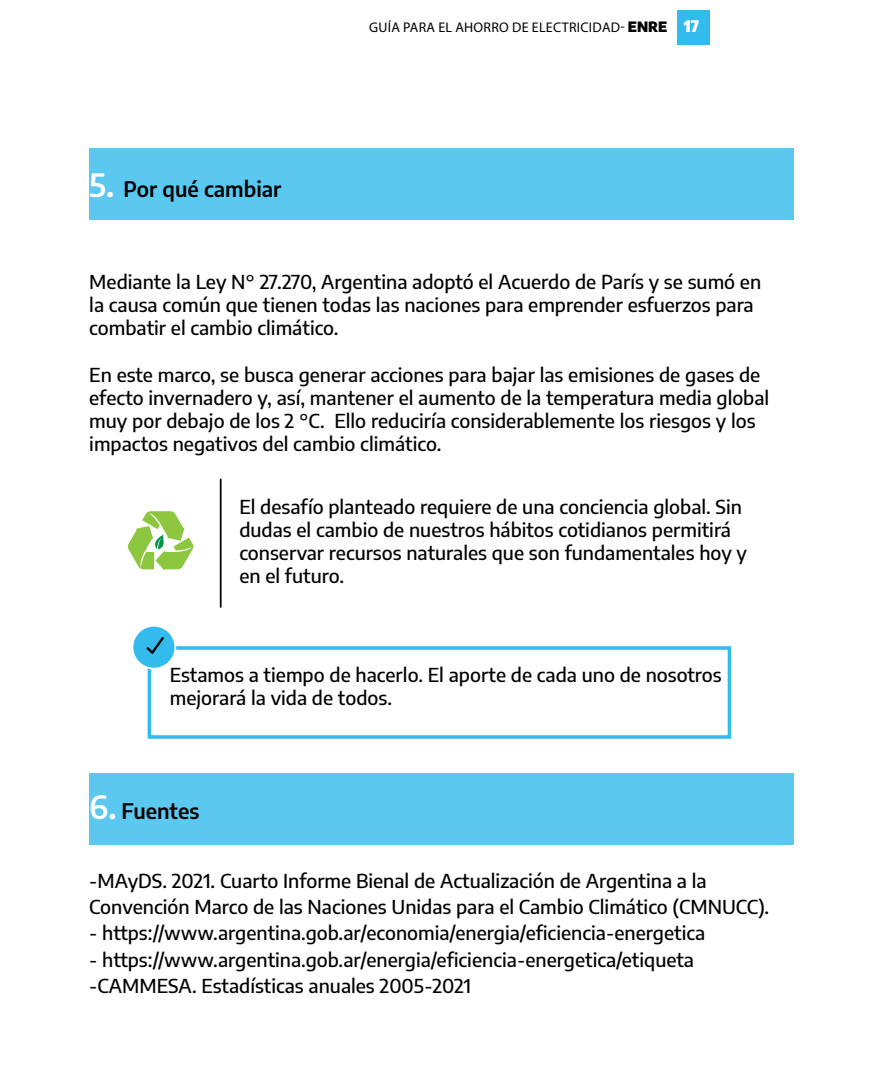
<style>
.page{position:relative;width:883px;height:1077px;background:#fff}
.page>*{position:absolute;margin:0;border:0;box-sizing:border-box;transform-origin:0 0}
.t1{font:600 21px "Encode Sans";color:#000}
.t2{font:500 19.25px/23.1px "Encode Sans";color:#000}
.t3{font:14px "Myriad Pro";letter-spacing:.02em;color:#000}
.s1{font-size:31.5px;color:#fff}
.s2{font-family:"Encode Sans";font-weight:900}
.s3{font-family:"Encode Sans";font-weight:900;font-size:15.75px;color:#fff}
</style>
<div class="page">
<div style="left:677px;top:11px;width:33px;height:34px;background:#32bbed"></div>
<div style="left:89px;top:149px;width:705px;height:71px;background:#5bc8f0"></div>
<div style="left:89px;top:773px;width:705px;height:71px;background:#5bc8f0"></div>
<svg style="left:128px;top:511px;width:65px;height:59px"></svg>
<hr style="left:220px;top:479px;width:2px;height:128px;background:#000">
<div style="left:148px;top:646px;width:583px;height:92px;border:4px solid #32bbed"></div>
<div style="left:132px;top:625px;width:43px;height:43px;background:#32bbed;border-radius:50%"></div>
<div style="left:132px;top:625px;width:44px;height:44px;border:2px solid #fff;border-radius:50%"></div>
<svg style="left:146px;top:637px;width:18px;height:17px"></svg>
<p class="t1" style="left:89px;top:174px;width:194px"><span class="s1">5.</span> Por qué cambiar</p>
<p class="t3" style="left:369px;top:19px;width:332px">GUÍA PARA EL AHORRO DE ELECTRICIDAD- <span class="s2">ENRE</span> <span class="s3">17</span></p>
<p class="t2" style="left:89px;top:269px;width:673px">Mediante la Ley N° 27.270, Argentina adoptó el Acuerdo de París y se sumó en la causa común que tienen todas las naciones para emprender esfuerzos para combatir el cambio climático.</p>
<p class="t2" style="left:89px;top:362px;width:682px">En este marco, se busca generar acciones para bajar las emisiones de gases de efecto invernadero y, así, mantener el aumento de la temperatura media global muy por debajo de los 2 °C. Ello reduciría considerablemente los riesgos y los impactos negativos del cambio climático.</p>
<p class="t2" style="left:239px;top:494px;width:509px">El desafío planteado requiere de una conciencia global. Sin dudas el cambio de nuestros hábitos cotidianos permitirá conservar recursos naturales que son fundamentales hoy y en el futuro.</p>
<p class="t2" style="left:170px;top:662px;width:553px">Estamos a tiempo de hacerlo. El aporte de cada uno de nosotros mejorará la vida de todos.</p>
<p class="t1" style="left:89px;top:795px;width:112px"><span class="s1">6.</span> Fuentes</p>
<p class="t2" style="left:89px;top:866px;width:681px;line-height:26.2px">-MAyDS. 2021. Cuarto Informe Bienal de Actualización de Argentina a la<br>Convención Marco de las Naciones Unidas para el Cambio Climático (CMNUCC).</p>
<p class="t2" style="left:89px;top:920px;width:617px">- https://www.argentina.gob.ar/economia/energia/eficiencia-energetica</p>
<p class="t2" style="left:89px;top:945px;width:606px;line-height:26.2px">- https://www.argentina.gob.ar/energia/eficiencia-energetica/etiqueta -CAMMESA. Estadísticas anuales 2005-2021</p>
</div>
